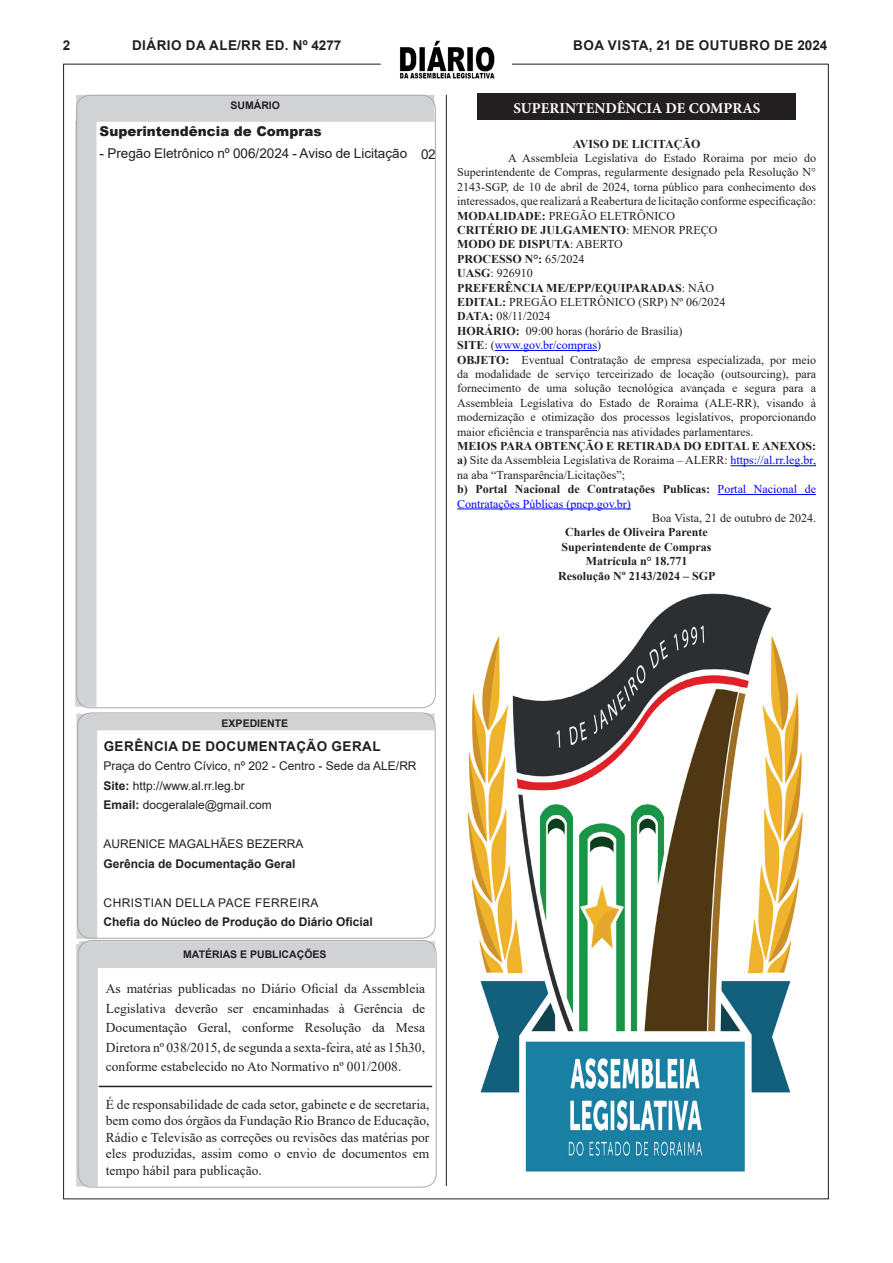
<style>
.page{position:relative;width:893px;height:1263px;background:#fff}
.page>*{position:absolute;margin:0;border:0;box-sizing:border-box;transform-origin:0 0}
.t1{font:700 15px "Minion Pro";color:#fff}
.CENTRO{font:13.5px/19.5px "Times New Roman";color:#231f20;text-align:justify}
.Direita{font:13.5px/16.5px "Times New Roman";color:#231f20;text-align:justify}
.t2{font:700 13.5px "Arial";letter-spacing:.035em;color:#231f20}
.t3{font:13.5px "Arial";color:#231f20}
.t4{font:900 13.5px "Arial";color:#231f20}
.DIARIO{font:12px/14.4px "Times New Roman";color:#231f20;text-align:justify}
.CENTRO-2{font:700 12px "Times New Roman";color:#231f20}
.t5{font:12px "Arial";color:#231f20}
.t6{font:12px/14.4px "Times New Roman";color:#00f}
.t7{font:700 12px "Arial";color:#231f20}
.Recuo_de_corpo_de_te{font:12px "Times New Roman";color:#231f20}
.t8{font:12px "Arial";letter-spacing:.035em;color:#231f20}
.t9{font:700 10.5px "Arial";color:#231f20}
.s1{font-weight:700}
.s2{font-weight:400}
.s3{font-weight:700;color:#231f20}
.s4{color:#231f20}
.s5{color:#00f}
</style>
<div class="page">
<img style="left:400px;top:41px;width:94px;height:38px">
<hr style="left:446px;top:95px;width:1px;height:1091px;background:#231f20">
<div style="left:76px;top:95px;width:358px;height:27px;background:#d1d2d4"></div>
<div style="left:75px;top:121px;width:21px;height:585px;background:#d1d2d4;border:1px solid #d1d2d4"></div>
<div style="left:77px;top:714px;width:20px;height:224px;background:#d1d2d4"></div>
<div style="left:76px;top:944px;width:22px;height:242px;background:#d1d2d4"></div>
<div style="left:79px;top:941px;width:356px;height:27px;background:#d1d2d4"></div>
<hr style="left:99px;top:1086px;width:333px;height:1px;background:#231f20">
<div style="left:96px;top:714px;width:338px;height:16px;background:#d1d2d4"></div>
<div style="left:77px;top:712px;width:359px;height:226px;border:1px solid #a8a9ad;border-radius:14px"></div>
<div style="left:78px;top:940px;width:359px;height:247px;border:1px solid #a8a9ad;border-radius:14px"></div>
<hr style="left:495px;top:350px;width:102px;height:1px;background:#00f">
<hr style="left:730px;top:465px;width:86px;height:1px;background:#00f">
<hr style="left:718px;top:494px;width:98px;height:1px;background:#00f">
<hr style="left:457px;top:509px;width:174px;height:1px;background:#00f">
<div style="left:477px;top:93px;width:319px;height:27px;background:#231f20"></div>
<img style="left:467px;top:593px;width:336px;height:579px">
<p class="t2" style="left:63px;top:36px;width:9px">2</p>
<p class="t2" style="left:132px;top:35px;width:211px">DIÁRIO DA ALE/RR ED. Nº 4277</p>
<p class="t2" style="left:573px;top:35px;width:256px">BOA VISTA, 21 DE OUTUBRO DE 2024</p>
<p class="t9" style="left:230px;top:98px;width:51px">SUMÁRIO</p>
<p class="t4" style="left:100px;top:121px;width:224px">Superintendência de Compras</p>
<p class="t3" style="left:100px;top:144px;width:309px">- Pregão Eletrônico nº 006/2024 - Aviso de Licitação</p>
<p class="t3" style="left:421px;top:145px;width:16px">02</p>
<p class="t1" style="left:513px;top:98px;width:248px">SUPERINTENDÊNCIA DE COMPRAS</p>
<p class="CENTRO-2" style="left:573px;top:135px;width:129px">AVISO DE LICITAÇÃO</p>
<p class="DIARIO" style="left:457px;top:150px;width:360px;text-indent:51px">A Assembleia Legislativa do Estado Roraima por meio do Superintendente de Compras, regularmente designado pela Resolução N° 2143-SGP, de 10 de abril de 2024, torna público para conhecimento dos interessados, que realizará a Reabertura de licitação conforme especificação:</p>
<p class="Recuo_de_corpo_de_te" style="left:457px;top:207px;width:219px"><span class="s1">MODALIDADE:</span> PREGÃO ELETRÔNICO</p>
<p class="CENTRO-2" style="left:457px;top:221px;width:262px">CRITÉRIO DE JULGAMENTO<span class="s2">: MENOR PREÇO</span></p>
<p class="CENTRO-2" style="left:457px;top:236px;width:167px">MODO DE DISPUTA<span class="s2">: ABERTO</span></p>
<p class="CENTRO-2" style="left:457px;top:250px;width:129px">PROCESSO N°: <span class="s2">65/2024</span></p>
<p class="DIARIO" style="left:457px;top:266px;width:77px"><span class="s1">UASG</span>: 926910</p>
<p class="CENTRO-2" style="left:457px;top:279px;width:259px">PREFERÊNCIA ME/EPP/EQUIPARADAS<span class="s2">: NÃO</span></p>
<p class="DIARIO" style="left:457px;top:294px;width:270px"><span class="s1">EDITAL:</span> PREGÃO ELETRÔNICO (SRP) Nº 06/2024</p>
<p class="DIARIO" style="left:457px;top:309px;width:95px"><span class="s1">DATA:</span> 08/11/2024</p>
<p class="DIARIO" style="left:457px;top:323px;width:227px"><span class="s1">HORÁRIO:</span> 09:00 horas (horário de Brasília)</p>
<p class="t6" style="left:457px;top:338px;width:146px"><span class="s3">SITE</span><span class="s4">: (</span>www.gov.br/compras<span class="s4">)</span></p>
<p class="DIARIO" style="left:457px;top:352px;width:360px"><span class="s1">OBJETO:</span> Eventual Contratação de empresa especializada, por meio da modalidade de serviço terceirizado de locação (outsourcing), para fornecimento de uma solução tecnológica avançada e segura para a Assembleia Legislativa do Estado de Roraima (ALE-RR), visando à modernização e otimização dos processos legislativos, proporcionando maior eficiência e transparência nas atividades parlamentares.</p>
<p class="CENTRO-2" style="left:457px;top:437px;width:360px">MEIOS PARA OBTENÇÃO E RETIRADA DO EDITAL E ANEXOS:</p>
<p class="DIARIO" style="left:457px;top:453px;width:360px"><span class="s1">a)</span> Site da Assembleia Legislativa de Roraima – ALERR: <span class="s5">https://al.rr.leg.br, </span>na aba “Transparência/Licitações”;</p>
<p class="t6" style="left:457px;top:482px;width:360px"><span class="s3">b) Portal Nacional de Contratações Publicas:</span> Portal Nacional de<br>Contratações Públicas (pncp.gov.br)</p>
<p class="DIARIO" style="left:652px;top:510px;width:165px">Boa Vista, 21 de outubro de 2024.</p>
<p class="CENTRO-2" style="left:565px;top:524px;width:144px">Charles de Oliveira Parente</p>
<p class="CENTRO-2" style="left:562px;top:538px;width:151px">Superintendente de Compras</p>
<p class="CENTRO-2" style="left:586px;top:553px;width:103px">Matrícula n° 18.771</p>
<p class="CENTRO-2" style="left:558px;top:567px;width:159px">Resolução Nº 2143/2024 – SGP</p>
<p class="t9" style="left:222px;top:716px;width:68px">EXPEDIENTE</p>
<p class="t2" style="left:104px;top:737px;width:279px">GERÊNCIA DE DOCUMENTAÇÃO GERAL</p>
<p class="t5" style="left:103px;top:758px;width:315px">Praça do Centro Cívico, nº 202 - Centro - Sede da ALE/RR</p>
<p class="t5" style="left:103px;top:777px;width:143px"><span class="s1">Site:</span> http://www.al.rr.leg.br</p>
<p class="t5" style="left:103px;top:797px;width:170px"><span class="s1">Email:</span> docgeralale@gmail.com</p>
<p class="t5" style="left:103px;top:836px;width:202px">AURENICE MAGALHÃES BEZERRA</p>
<p class="t7" style="left:103px;top:855px;width:194px">Gerência de Documentação Geral</p>
<p class="t8" style="left:104px;top:894px;width:216px">CHRISTIAN DELLA PACE FERREIRA</p>
<p class="t7" style="left:103px;top:914px;width:271px">Chefia do Núcleo de Produção do Diário Oficial</p>
<p class="t9" style="left:183px;top:947px;width:145px">MATÉRIAS E PUBLICAÇÕES</p>
<p class="CENTRO" style="left:106px;top:979px;width:321px">As matérias publicadas no Diário Oficial da Assembleia Legislativa deverão ser encaminhadas à Gerência de Documentação Geral, conforme Resolução da Mesa Diretora nº 038/2015, de segunda a sexta-feira, até as 15h30, conforme estabelecido no Ato Normativo nº 001/2008.</p>
<p class="Direita" style="left:106px;top:1096px;width:325px">É de responsabilidade de cada setor, gabinete e de secretaria, bem como dos órgãos da Fundação Rio Branco de Educação, Rádio e Televisão as correções ou revisões das matérias por eles produzidas, assim como o envio de documentos em tempo hábil para publicação.</p>
</div>
